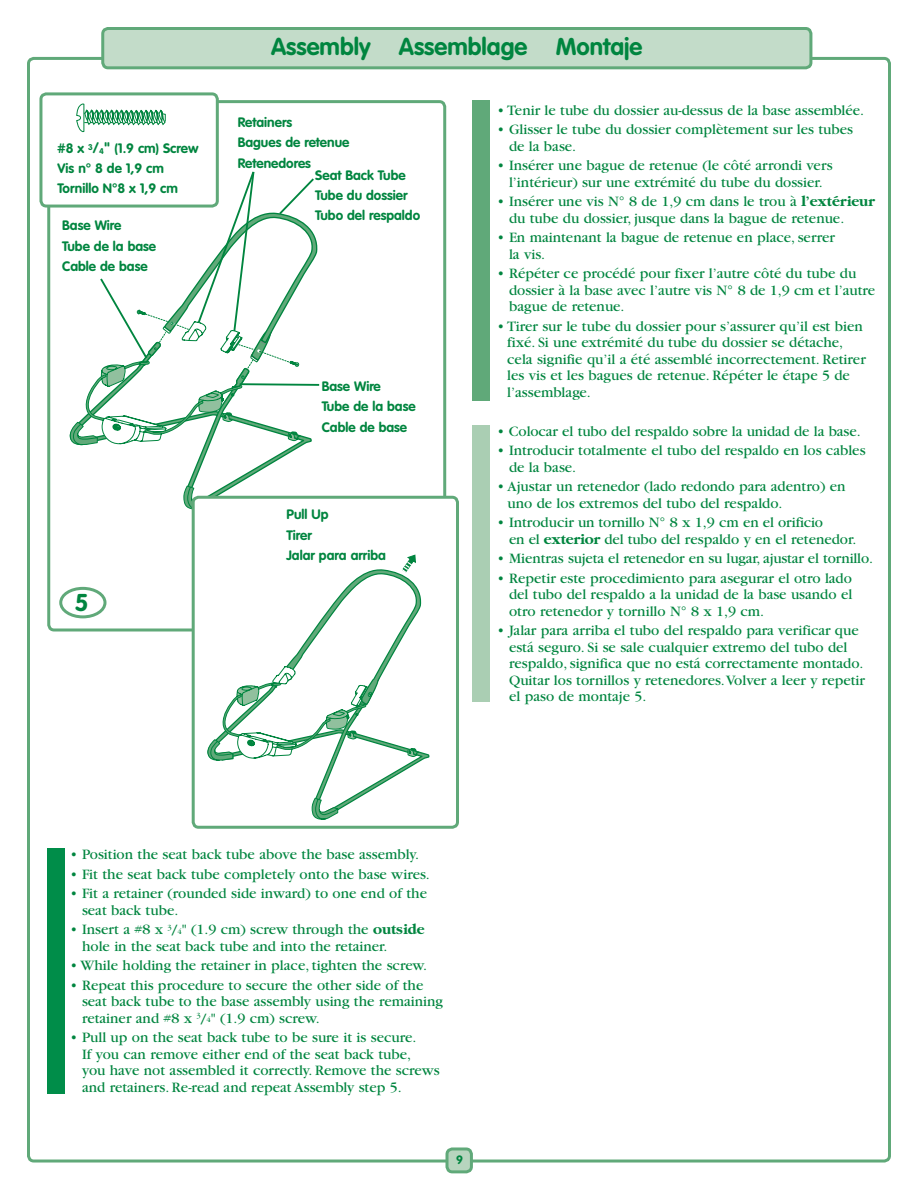
<style>
.page{position:relative;width:918px;height:1188px;background:#fff}
.page>*{position:absolute;margin:0;border:0;box-sizing:border-box;transform-origin:0 0}
.t1{font:700 24px "VAG Rounded";color:#00853f}
.t2{font:15px/16.5px "Garamond";color:#00853f}
.t3{font:700 13.5px/20.2px "VAG Rounded";color:#00853f}
.t4{font:700 12px "VAG Rounded";color:#00853f}
.s1{font-size:15px}
.s2{font-weight:700}
.s3{font-size:8.25px}
</style>
<div class="page">
<div style="left:47px;top:100px;width:399px;height:532px;border:3px solid #60a979;border-radius:5px"></div>
<div style="left:472px;top:100px;width:18px;height:300px;background:#60a979"></div>
<div style="left:472px;top:425px;width:18px;height:277px;background:#aaceb3"></div>
<div style="left:47px;top:848px;width:18px;height:246px;background:#008d49"></div>
<div style="left:103px;top:28px;width:708px;height:40px;background:#c3dcc9;border-radius:5px"></div>
<div style="left:101px;top:27px;width:711px;height:42px;border:3px solid #60a979;border-radius:5px"></div>
<svg style="left:70px;top:171px;width:251px;height:338px"></svg>
<div style="left:59px;top:587px;width:47px;height:31px;border:3px solid #60a979;border-radius:50%"></div>
<div style="left:193px;top:497px;width:265px;height:330px;background:#fff;border-radius:5px"></div>
<svg style="left:207px;top:555px;width:222px;height:264px"></svg>
<div style="left:192px;top:496px;width:267px;height:333px;border:3px solid #60a979;border-radius:5px"></div>
<div style="left:41px;top:94px;width:176px;height:112px;background:#fff;border-radius:5px"></div>
<svg style="left:76px;top:103px;width:90px;height:29px"></svg>
<div style="left:39px;top:92px;width:180px;height:116px;border:3px solid #60a979;border-radius:5px"></div>
<div style="left:447px;top:1149px;width:24px;height:23px;background:#b7d5be;border-radius:5px"></div>
<div style="left:446px;top:1147px;width:27px;height:26px;border:3px solid #60a979;border-radius:5px"></div>
<p class="t3" style="left:58px;top:139px;width:142px">#8 x <sup>3</sup><span class="s1">/</span><sub>4</sub><span class="s1">"</span> (1.9 cm) Screw<br>Vis n° 8 de 1,9 cm<br>Tornillo N°8 x 1,9 cm</p>
<p class="t3" style="left:62px;top:216px;width:95px">Base Wire<br>Tube de la base<br>Cable de base</p>
<h1 class="t1" style="left:75px;top:592px;width:15px">5</h1>
<h1 class="t1" style="left:271px;top:37px;width:373px">Assembly Assemblage Montaje</h1>
<p class="t3" style="left:238px;top:113px;width:113px">Retainers<br>Bagues de retenue<br>Retenedores</p>
<p class="t3" style="left:315px;top:166px;width:106px">Seat Back Tube<br>Tube du dossier<br>Tubo del respaldo</p>
<p class="t3" style="left:322px;top:377px;width:95px">Base Wire<br>Tube de la base<br>Cable de base</p>
<p class="t3" style="left:286px;top:506px;width:101px">Pull Up<br>Tirer<br>Jalar para arriba</p>
<p class="t2" style="left:497px;top:103px;width:369px">• Tenir le tube du dossier au-dessus de la base assemblée.</p>
<p class="t2" style="left:509px;top:123px;width:346px;text-indent:-12px">• Glisser le tube du dossier complètement sur les tubes de la base.</p>
<p class="t2" style="left:497px;top:159px;width:337px;text-align:center">• Insérer une bague de retenue (le côté arrondi vers l’intérieur) sur une extrémité du tube du dossier.</p>
<p class="t2" style="left:509px;top:195px;width:368px;text-indent:-12px">• Insérer une vis N° 8 de 1,9 cm dans le trou à <span class="s2">l’extérieur </span>du tube du dossier, jusque dans la bague de retenue.</p>
<p class="t2" style="left:509px;top:231px;width:327px;text-indent:-12px">• En maintenant la bague de retenue en place, serrer la vis.</p>
<p class="t2" style="left:509px;top:267px;width:368px;text-indent:-12px">• Répéter ce procédé pour fixer l’autre côté du tube du dossier à la base avec l’autre vis N° 8 de 1,9 cm et l’autre bague de retenue.</p>
<p class="t2" style="left:507px;top:319px;width:360px;text-indent:-10px">• Tirer sur le tube du dossier pour s’assurer qu’il est bien fixé. Si une extrémité du tube du dossier se détache, cela signifie qu’il a été assemblé incorrectement. Retirer les vis et les bagues de retenue. Répéter le étape 5 de l’assemblage.</p>
<p class="t2" style="left:497px;top:424px;width:365px">• Colocar el tubo del respaldo sobre la unidad de la base.</p>
<p class="t2" style="left:509px;top:444px;width:358px;text-indent:-12px">• Introducir totalmente el tubo del respaldo en los cables de la base.</p>
<p class="t2" style="left:508px;top:480px;width:339px;text-indent:-10px">• Ajustar un retenedor (lado redondo para adentro) en uno de los extremos del tubo del respaldo.</p>
<p class="t2" style="left:509px;top:516px;width:349px;text-indent:-12px">• Introducir un tornillo N° 8 x 1,9 cm en el orificio<br>en el <span class="s2">exterior</span> del tubo del respaldo y en el retenedor.</p>
<p class="t2" style="left:497px;top:552px;width:377px">• Mientras sujeta el retenedor en su lugar, ajustar el tornillo.</p>
<p class="t2" style="left:509px;top:571px;width:345px;text-align:justify;text-indent:-12px">• Repetir este procedimiento para asegurar el otro lado del tubo del respaldo a la unidad de la base usando el otro retenedor y tornillo N° 8 x 1,9 cm.</p>
<p class="t2" style="left:509px;top:624px;width:358px;text-indent:-12px">• Jalar para arriba el tubo del respaldo para verificar que está seguro. Si se sale cualquier extremo del tubo del respaldo, significa que no está correctamente montado.<br>Quitar los tornillos y retenedores. Volver a leer y repetir el paso de montaje 5.</p>
<p class="t2" style="left:70px;top:848px;width:350px">• Position the seat back tube above the base assembly.</p>
<p class="t2" style="left:70px;top:867px;width:361px">• Fit the seat back tube completely onto the base wires.</p>
<p class="t2" style="left:82px;top:887px;width:347px;text-indent:-12px">• Fit a retainer (rounded side inward) to one end of the seat back tube.</p>
<p class="t2" style="left:82px;top:923px;width:344px;text-indent:-12px">• Insert a #8 x <sup>3</sup>/<span class="s3">4</span>" (1.9 cm) screw through the <span class="s2">outside </span>hole in the seat back tube and into the retainer.</p>
<p class="t2" style="left:70px;top:959px;width:358px">• While holding the retainer in place, tighten the screw.</p>
<p class="t2" style="left:82px;top:978px;width:363px;text-indent:-12px">• Repeat this procedure to secure the other side of the seat back tube to the base assembly using the remaining retainer and #8 x <sup>3</sup>/<span class="s3">4</span>" (1.9 cm) screw.</p>
<p class="t2" style="left:82px;top:1031px;width:359px;text-indent:-12px">• Pull up on the seat back tube to be sure it is secure.<br>If you can remove either end of the seat back tube,<br>you have not assembled it correctly. Remove the screws and retainers. Re-read and repeat Assembly step 5.</p>
<p class="t4" style="left:456px;top:1155px;width:8px">9</p>
</div>
